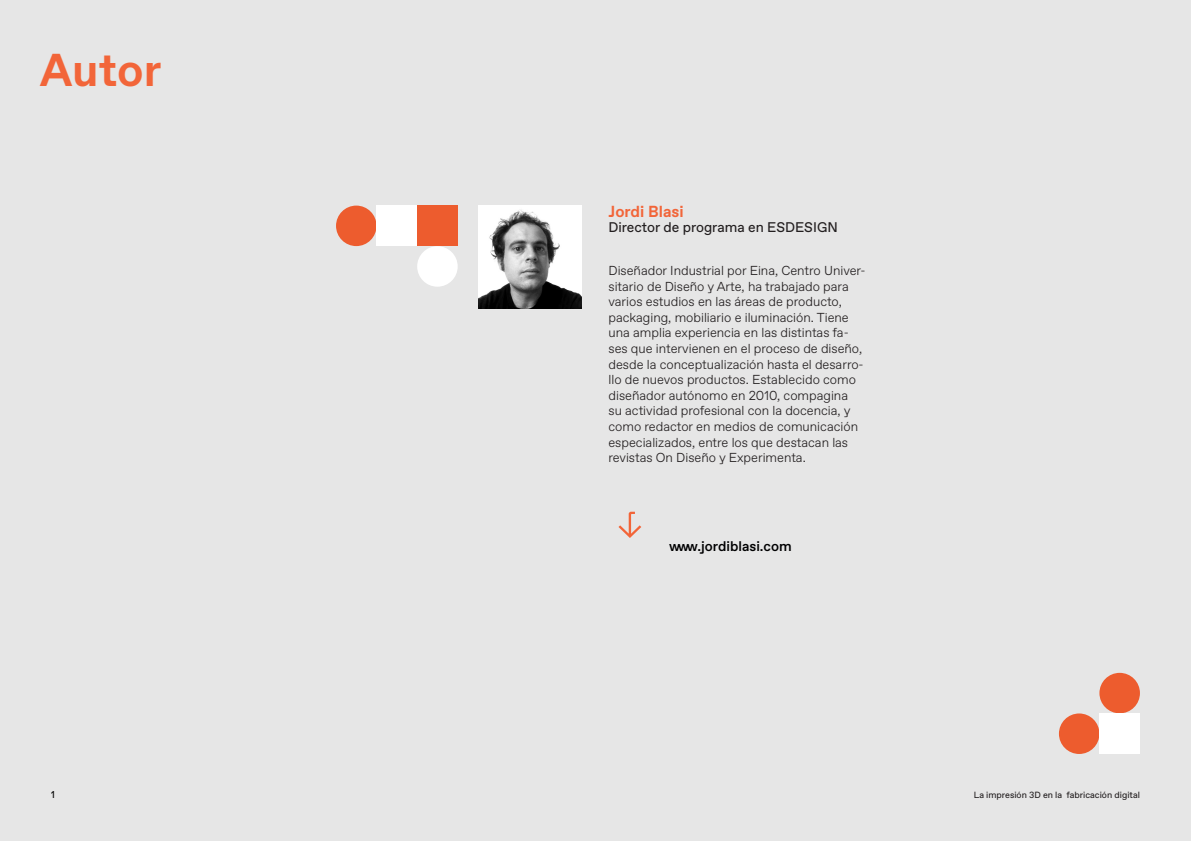
<style>
.page{position:relative;width:1191px;height:842px;background:#fff}
.page>*{position:absolute;margin:0;border:0;box-sizing:border-box;transform-origin:0 0}
.t1{font:700 46px "Favorit";letter-spacing:-.005em;color:#f26539}
.t2{font:700 16px "Favorit";color:#f26539}
.t3{font:14px "Favorit";color:#231f20}
.t4{font:500 14px "Favorit";color:#000001}
.t5{font:300 13px/15.6px "Favorit";color:#231f20}
.t6{font:10px "Favorit";color:#000}
.t7{font:9px "Favorit";color:#231f20}
</style>
<div class="page">
<div style="left:0;top:0;width:1190px;height:841px;background:#e6e6e6"></div>
<img style="left:478px;top:205px;width:103px;height:103px">
<div style="left:417px;top:246px;width:41px;height:41px;background:#fff;border-radius:50%"></div>
<div style="left:336px;top:206px;width:40px;height:40px;background:#ed5c2e;border-radius:50%"></div>
<div style="left:377px;top:205px;width:40px;height:40px;background:#fff"></div>
<div style="left:417px;top:205px;width:40px;height:40px;background:#ed5c2e"></div>
<div style="left:1099px;top:673px;width:41px;height:40px;background:#ed5c2e;border-radius:50%"></div>
<div style="left:1059px;top:713px;width:40px;height:41px;background:#ed5c2e;border-radius:50%"></div>
<div style="left:1099px;top:714px;width:40px;height:40px;background:#fff"></div>
<svg style="left:618px;top:512px;width:23px;height:26px"></svg>
<p class="t1" style="left:40px;top:39px;width:123px">Autor</p>
<p class="t2" style="left:608px;top:201px;width:77px">Jordi Blasi</p>
<p class="t3" style="left:608px;top:218px;width:231px">Director de programa en ESDESIGN</p>
<p class="t5" style="left:608px;top:262px;width:259px">Diseñador Industrial por Eina, Centro Univer&shy;sitario de Diseño y Arte, ha trabajado para varios estudios en las áreas de producto, packaging, mobiliario e iluminación. Tiene una amplia experiencia en las distintas fa&shy;ses que intervienen en el proceso de diseño, desde la conceptualización hasta el desarro&shy;llo de nuevos productos. Establecido como diseñador autónomo en 2010, compagina<br>su actividad profesional con la docencia, y como redactor en medios de comunicación especializados, entre los que destacan las revistas On Diseño y Experimenta.</p>
<p class="t4" style="left:669px;top:537px;width:124px">www.jordiblasi.com</p>
<p class="t6" style="left:51px;top:788px;width:5px">1</p>
<p class="t7" style="left:973px;top:788px;width:168px">La impresión 3D en la fabricación digital</p>
</div>
